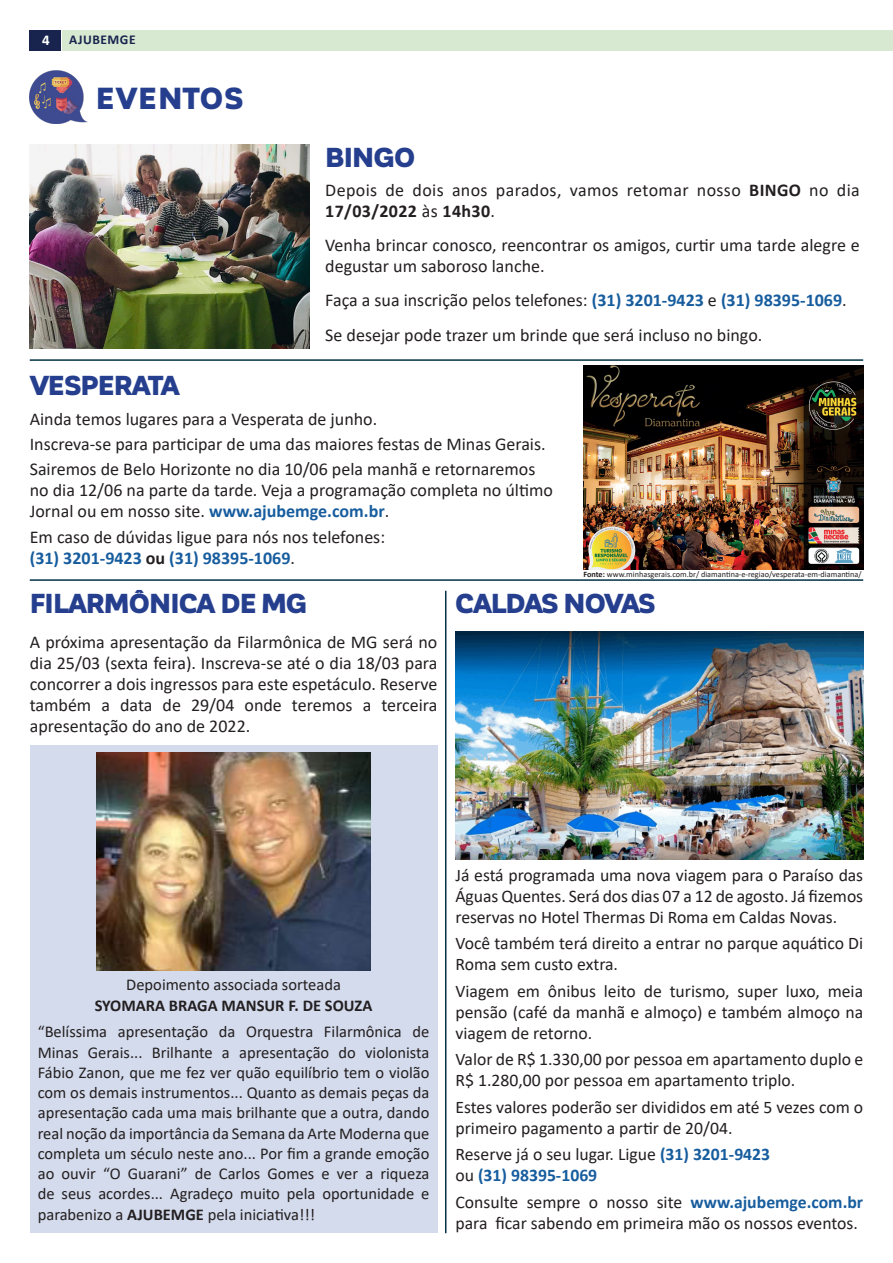
<style>
.page{position:relative;width:893px;height:1263px;background:#fff}
.page>*{position:absolute;margin:0;border:0;box-sizing:border-box;transform-origin:0 0}
.Título_-_Capa{font:900 30px "Corporative Sans";letter-spacing:.03em;color:#253f8e}
.Título_Secundário{font:900 27px "Corporative Sans";letter-spacing:-.03em;color:#253f8e}
.Título_Secundário-2{font:900 27px "Corporative Sans";letter-spacing:-.05em;color:#253f8e}
.Texto-Box__12-15{font:18px/21px "Calibri";color:#231f20}
.Texto-Box__12-15-2{font:18px/21px "Calibri";letter-spacing:.02em;color:#231f20}
.Texto-Box__12-15-3{font:17.7px/21px "Calibri";color:#231f20}
.Texto-Box__12-15-4{font:700 17.7px/21px "Calibri";color:#175d9e}
.Texto-11-13{font:16.5px/20.2px "Calibri";color:#231f20;text-align:justify}
.t1{font:700 16.5px "Calibri";color:#231f20}
.t2{font:700 15px "Calibri";color:#fff}
.t3{font:700 13.5px "Calibri";letter-spacing:.04em;color:#18244e}
.t4{font:8.25px "Calibri";color:#231f20}
.s1{font-weight:700}
.s2{font-weight:700;color:#175d9e}
.s3{font-weight:400;color:#231f20}
</style>
<div class="page">
<div style="left:63px;top:30px;width:830px;height:20px;background:#d8e9d2"></div>
<div style="left:30px;top:30px;width:31px;height:20px;background:#18244e"></div>
<div style="left:30px;top:745px;width:407px;height:488px;background:#d4dbec"></div>
<img style="left:97px;top:752px;width:273px;height:219px">
<img style="left:29px;top:70px;width:58px;height:54px">
<img style="left:583px;top:366px;width:280px;height:203px">
<hr style="left:30px;top:579px;width:833px;height:2px;background:#003146">
<hr style="left:30px;top:359px;width:833px;height:2px;background:#003146">
<img style="left:29px;top:145px;width:280px;height:204px">
<hr style="left:445px;top:591px;width:1px;height:642px;background:#003146">
<img style="left:455px;top:631px;width:408px;height:228px">
<p class="t2" style="left:42px;top:30px;width:9px">4</p>
<p class="t3" style="left:69px;top:30px;width:68px">AJUBEMGE</p>
<p class="Título_-_Capa" style="left:96px;top:82px;width:150px">EVENTOS</p>
<p class="Título_Secundário" style="left:325px;top:142px;width:91px">BINGO</p>
<p class="Texto-Box__12-15-2" style="left:325px;top:179px;width:536px">Depois de dois anos parados, vamos retomar nosso <span class="s1">BINGO</span> no dia<br><span class="s1">17/03/2022</span> às <span class="s1">14h30</span>.</p>
<p class="Texto-Box__12-15" style="left:325px;top:234px;width:536px">Venha brincar conosco, reencontrar os amigos, curtir uma tarde alegre e degustar um saboroso lanche.</p>
<p class="Texto-Box__12-15" style="left:325px;top:289px;width:523px">Faça a sua inscrição pelos telefones: <span class="s2">(31) 3201-9423</span> e <span class="s2">(31) 98395-1069</span>.</p>
<p class="Texto-Box__12-15" style="left:325px;top:324px;width:439px">Se desejar pode trazer um brinde que será incluso no bingo.</p>
<p class="Título_Secundário" style="left:30px;top:371px;width:152px">VESPERATA</p>
<p class="Texto-Box__12-15" style="left:30px;top:408px;width:349px">Ainda temos lugares para a Vesperata de junho.</p>
<p class="Texto-Box__12-15" style="left:30px;top:433px;width:517px">Inscreva-se para participar de uma das maiores festas de Minas Gerais.</p>
<p class="Texto-Box__12-15" style="left:30px;top:458px;width:525px">Sairemos de Belo Horizonte no dia 10/06 pela manhã e retornaremos no dia 12/06 na parte da tarde. Veja a programação completa no último<br>Jornal ou em nosso site. <span class="s2">www.ajubemge.com.br</span>.</p>
<p class="Texto-Box__12-15" style="left:30px;top:526px;width:357px">Em caso de dúvidas ligue para nós nos telefones: <span class="s2">(31) 3201-9423</span> <span class="s1">ou</span> <span class="s2">(31) 98395-1069</span>.</p>
<p class="t4" style="left:583px;top:568px;width:280px"><span class="s1">Fonte:</span> www.minhasgerais.com.br/ diamantina-e-regiao/vesperata-em-diamantina/</p>
<p class="Título_Secundário" style="left:30px;top:588px;width:279px">FILARMÔNICA DE MG</p>
<p class="Texto-Box__12-15" style="left:30px;top:631px;width:409px;text-align:justify">A próxima apresentação da Filarmônica de MG será no dia 25/03 (sexta feira). Inscreva-se até o dia 18/03 para concorrer a dois ingressos para este espetáculo. Reserve também a data de 29/04 onde teremos a terceira apresentação do ano de 2022.</p>
<p class="Título_Secundário-2" style="left:455px;top:588px;width:202px">CALDAS NOVAS</p>
<p class="Texto-11-13" style="left:126px;top:974px;width:216px">Depoimento associada sorteada</p>
<p class="t1" style="left:95px;top:993px;width:279px">SYOMARA BRAGA MANSUR F. DE SOUZA</p>
<p class="Texto-11-13" style="left:38px;top:1021px;width:393px">“Belíssima apresentação da Orquestra Filarmônica de Minas Gerais... Brilhante a apresentação do violonista Fábio Zanon, que me fez ver quão equilíbrio tem o violão com os demais instrumentos... Quanto as demais peças da apresentação cada uma mais brilhante que a outra, dando real noção da importância da Semana da Arte Moderna que completa um século neste ano... Por fim a grande emoção ao ouvir “O Guarani” de Carlos Gomes e ver a riqueza de seus acordes... Agradeço muito pela oportunidade e parabenizo a <span class="s1">AJUBEMGE</span> pela iniciativa!!!</p>
<p class="Texto-Box__12-15-3" style="left:455px;top:864px;width:409px;text-align:justify">Já está programada uma nova viagem para o Paraíso das Águas Quentes. Será dos dias 07 a 12 de agosto. Já fizemos reservas no Hotel Thermas Di Roma em Caldas Novas.</p>
<p class="Texto-Box__12-15-3" style="left:455px;top:932px;width:409px">Você também terá direito a entrar no parque aquático Di<br>Roma sem custo extra.</p>
<p class="Texto-Box__12-15-3" style="left:455px;top:980px;width:409px;text-align:justify">Viagem em ônibus leito de turismo, super luxo, meia pensão (café da manhã e almoço) e também almoço na viagem de retorno.</p>
<p class="Texto-Box__12-15-3" style="left:455px;top:1048px;width:409px">Valor de R$ 1.330,00 por pessoa em apartamento duplo e<br>R$ 1.280,00 por pessoa em apartamento triplo.</p>
<p class="Texto-Box__12-15-3" style="left:455px;top:1096px;width:409px">Estes valores poderão ser divididos em até 5 vezes com o primeiro pagamento a partir de 20/04.</p>
<p class="Texto-Box__12-15-4" style="left:455px;top:1144px;width:316px"><span class="s3">Reserve já o seu lugar. Ligue</span> (31) 3201-9423 <span class="s3">ou</span> (31) 98395-1069</p>
<p class="Texto-Box__12-15-3" style="left:455px;top:1191px;width:409px">Consulte sempre o nosso site <span class="s2">www.ajubemge.com.br </span>para ficar sabendo em primeira mão os nossos eventos.</p>
</div>
